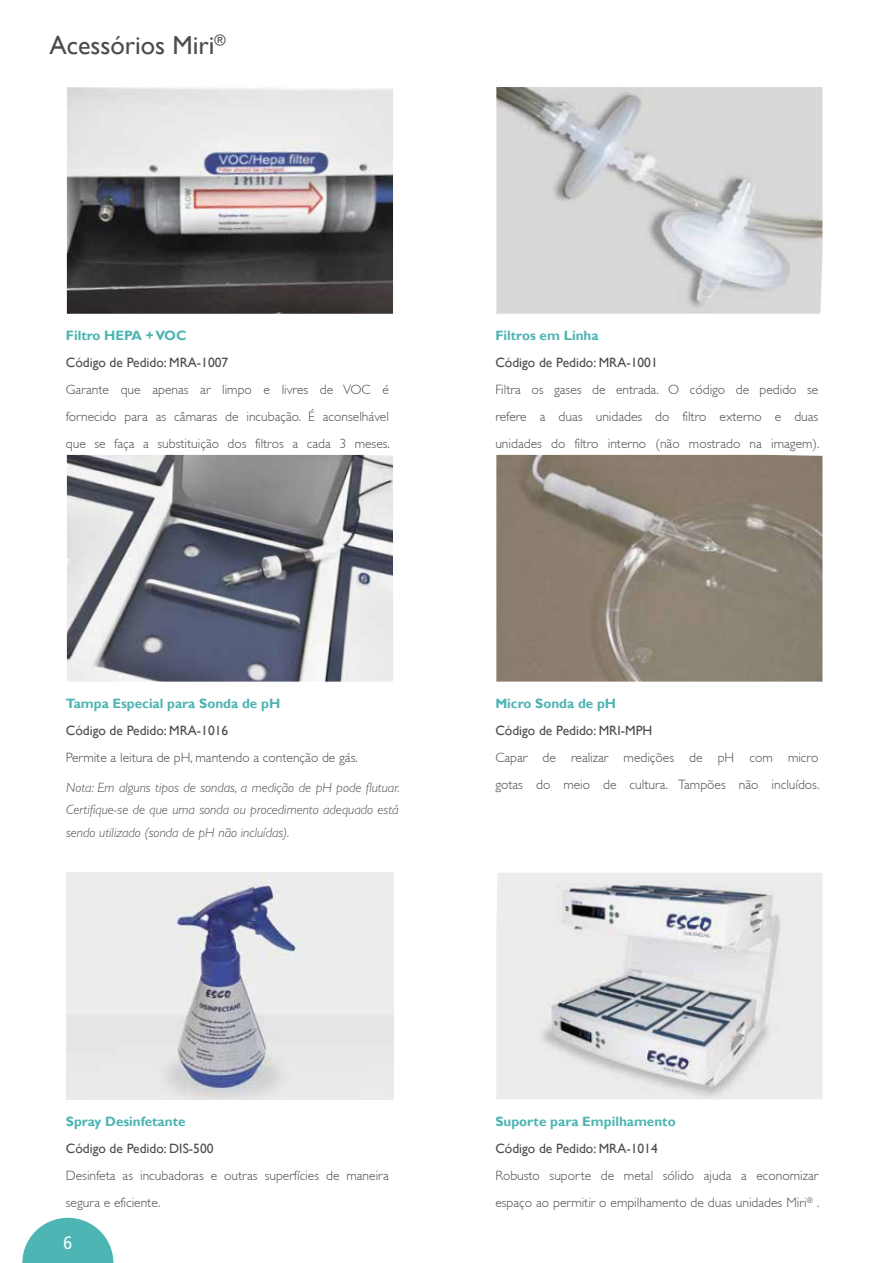
<style>
.page{position:relative;width:893px;height:1263px;background:#fff}
.page>*{position:absolute;margin:0;border:0;box-sizing:border-box;transform-origin:0 0}
.t1{font:25.95px "Gill Sans";color:#4c4c4e}
.t2{font:condensed 18px "Frutiger LT";color:#fff}
.t3{font:300 13.5px/27px "Gill Sans";color:#4c4c4e}
.t4{font:italic 300 13.5px/22.5px "Gill Sans";color:#4c4c4e;text-align:justify}
.t5{font:13.5px "Gill Sans";color:#4c4c4e}
.t6{font:700 13.5px "Gill Sans";color:#4db5b3}
</style>
<div class="page">
<svg style="left:22px;top:1218px;width:91px;height:45px"></svg>
<img style="left:67px;top:87px;width:326px;height:227px">
<img style="left:67px;top:455px;width:326px;height:227px">
<img style="left:67px;top:873px;width:326px;height:226px">
<img style="left:496px;top:87px;width:326px;height:227px">
<img style="left:496px;top:455px;width:326px;height:227px">
<img style="left:496px;top:873px;width:326px;height:226px">
<h1 class="t1" style="left:49px;top:30px;width:178px">Acessórios Miri<sup>®</sup></h1>
<p class="t6" style="left:66px;top:328px;width:122px">Filtro HEPA + VOC</p>
<p class="t5" style="left:66px;top:355px;width:164px">Código de Pedido: MRA-1007</p>
<p class="t3" style="left:66px;top:377px;width:326px;text-align:justify">Garante que apenas ar limpo e livres de VOC é fornecido para as câmaras de incubação. É aconselhável que se faça a substituição dos filtros a cada 3 meses.</p>
<p class="t6" style="left:495px;top:328px;width:105px">Filtros em Linha</p>
<p class="t5" style="left:495px;top:355px;width:164px">Código de Pedido: MRA-1001</p>
<p class="t3" style="left:495px;top:377px;width:326px;text-align:justify">Filtra os gases de entrada. O código de pedido se refere a duas unidades do filtro externo e duas unidades do filtro interno (não mostrado na imagem).</p>
<p class="t6" style="left:66px;top:696px;width:216px">Tampa Especial para Sonda de pH</p>
<p class="t5" style="left:66px;top:723px;width:164px">Código de Pedido: MRA-1016</p>
<p class="t3" style="left:66px;top:744px;width:294px">Permite a leitura de pH, mantendo a contenção de gás.</p>
<p class="t4" style="left:66px;top:776px;width:335px">Nota: Em alguns tipos de sondas, a medição de pH pode flutuar.<br>Certifique-se de que uma sonda ou procedimento adequado está sendo utilizado (sonda de pH não incluídas).</p>
<p class="t6" style="left:495px;top:696px;width:122px">Micro Sonda de pH</p>
<p class="t5" style="left:495px;top:723px;width:159px">Código de Pedido: MRI-MPH</p>
<p class="t3" style="left:495px;top:744px;width:326px">Capar de realizar medições de pH com micro gotas do meio de cultura. Tampões não incluídos.</p>
<p class="t6" style="left:66px;top:1113px;width:121px">Spray Desinfetante</p>
<p class="t5" style="left:66px;top:1141px;width:149px">Código de Pedido: DIS-500</p>
<p class="t3" style="left:66px;top:1162px;width:324px">Desinfeta as incubadoras e outras superfícies de maneira segura e eficiente.</p>
<h2 class="t2" style="left:63px;top:1232px;width:10px">6</h2>
<p class="t6" style="left:495px;top:1113px;width:182px">Suporte para Empilhamento</p>
<p class="t5" style="left:495px;top:1141px;width:164px">Código de Pedido: MRA-1014</p>
<p class="t3" style="left:495px;top:1162px;width:326px">Robusto suporte de metal sólido ajuda a economizar espaço ao permitir o empilhamento de duas unidades Miri<sup>®</sup> .</p>
</div>
